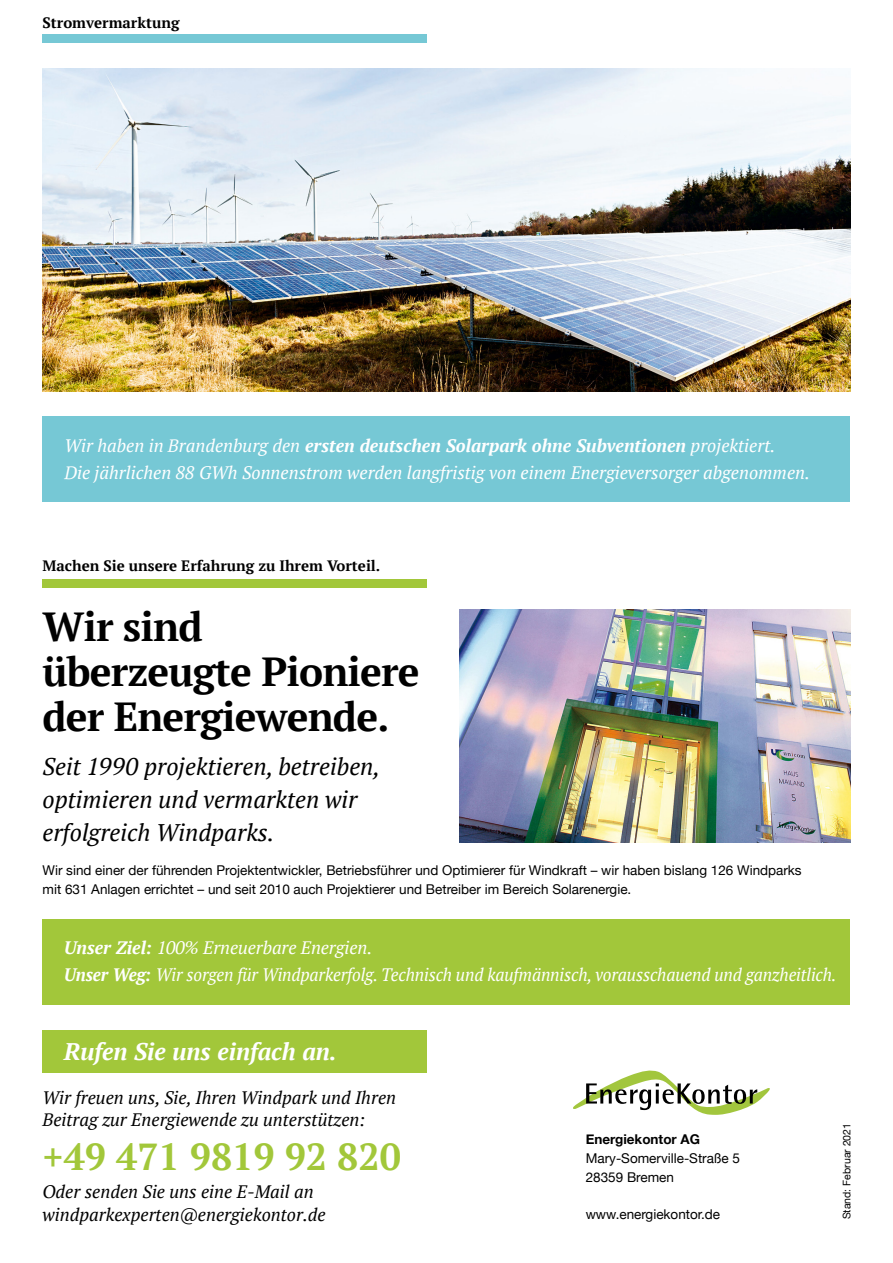
<style>
.page{position:relative;width:893px;height:1263px;background:#fff}
.page>*{position:absolute;margin:0;border:0;box-sizing:border-box;transform-origin:0 0}
.t1{font:700 40.5px/45px "PT Serif";letter-spacing:-.02em;color:#000}
.t2{font:700 37.5px "PT Serif";color:#a2c73a}
.t3{font:italic 24px/33px "PT Serif";color:#000}
.t4{font:italic 700 24px "PT Serif";color:#fff}
.t5{font:italic 18px/27px "PT Serif";letter-spacing:-.005em;color:#fff}
.t6{font:italic 18px/22.5px "PT Serif";color:#000}
.t7{font:700 15px "PT Serif";color:#000}
.t8{font:13.5px/18.8px "Helvetica Neue";color:#000}
.t9{font:700 13.5px "Helvetica Neue";color:#000}
.t10{font:10.5px "Helvetica Neue";color:#000}
.s1{font-weight:700}
</style>
<div class="page">
<div style="left:43px;top:417px;width:807px;height:85px;background:#76c8d5"></div>
<img style="left:460px;top:610px;width:390px;height:233px">
<div style="left:43px;top:579px;width:384px;height:9px;background:#a2c73a"></div>
<div style="left:43px;top:1030px;width:384px;height:42px;background:#a2c73a"></div>
<div style="left:43px;top:919px;width:807px;height:85px;background:#a2c73a"></div>
<div style="left:43px;top:34px;width:384px;height:9px;background:#76c8d5"></div>
<svg style="left:573px;top:1070px;width:197px;height:45px"></svg>
<img style="left:43px;top:68px;width:807px;height:323px">
<p class="t7" style="left:43px;top:13px;width:139px">Stromvermarktung</p>
<p class="t5" style="left:64px;top:432px;width:747px">Wir haben in Brandenburg den <span class="s1">ersten deutschen Solarpark ohne Subventionen</span> projektiert.<br>Die jährlichen 88 GWh Sonnenstrom werden langfristig von einem Energieversorger abgenommen.</p>
<p class="t7" style="left:43px;top:556px;width:339px">Machen Sie unsere Erfahrung zu Ihrem Vorteil.</p>
<h1 class="t1" style="left:43px;top:604px;width:379px">Wir sind überzeugte Pioniere der Energiewende.</h1>
<h3 class="t3" style="left:43px;top:750px;width:339px">Seit 1990 projektieren, betreiben, optimieren und vermarkten wir erfolgreich Windparks.</h3>
<p class="t8" style="left:43px;top:862px;width:761px">Wir sind einer der führenden Projektentwickler, Betriebsführer und Optimierer für Windkraft – wir haben bislang 126 Windparks mit 631 Anlagen errichtet – und seit 2010 auch Projektierer und Betreiber im Bereich Solarenergie.</p>
<p class="t5" style="left:64px;top:934px;width:774px"><span class="s1">Unser Ziel:</span> 100% Erneuerbare Energien.<br><span class="s1">Unser Weg:</span> Wir sorgen für Windparkerfolg. Technisch und kaufmännisch, vorausschauend und ganzheitlich.</p>
<h3 class="t4" style="left:64px;top:1036px;width:275px">Rufen Sie uns einfach an.</h3>
<p class="t6" style="left:43px;top:1086px;width:355px">Wir freuen uns, Sie, Ihren Windpark und Ihren<br>Beitrag zur Energiewende zu unterstützen:</p>
<h2 class="t2" style="left:43px;top:1132px;width:360px">+49 471 9819 92 820</h2>
<p class="t6" style="left:43px;top:1180px;width:285px">Oder senden Sie uns eine E-Mail an windparkexperten@energiekontor.de</p>
<p class="t9" style="left:586px;top:1129px;width:116px">Energiekontor AG</p>
<p class="t8" style="left:586px;top:1150px;width:156px">Mary-Somerville-Straße 5<br>28359 Bremen</p>
<p class="t8" style="left:586px;top:1206px;width:136px">www.energiekontor.de</p>
<p class="t10" style="left:839px;top:1219px;width:98px;rotate:-90deg">Stand: Februar 2021</p>
</div>
